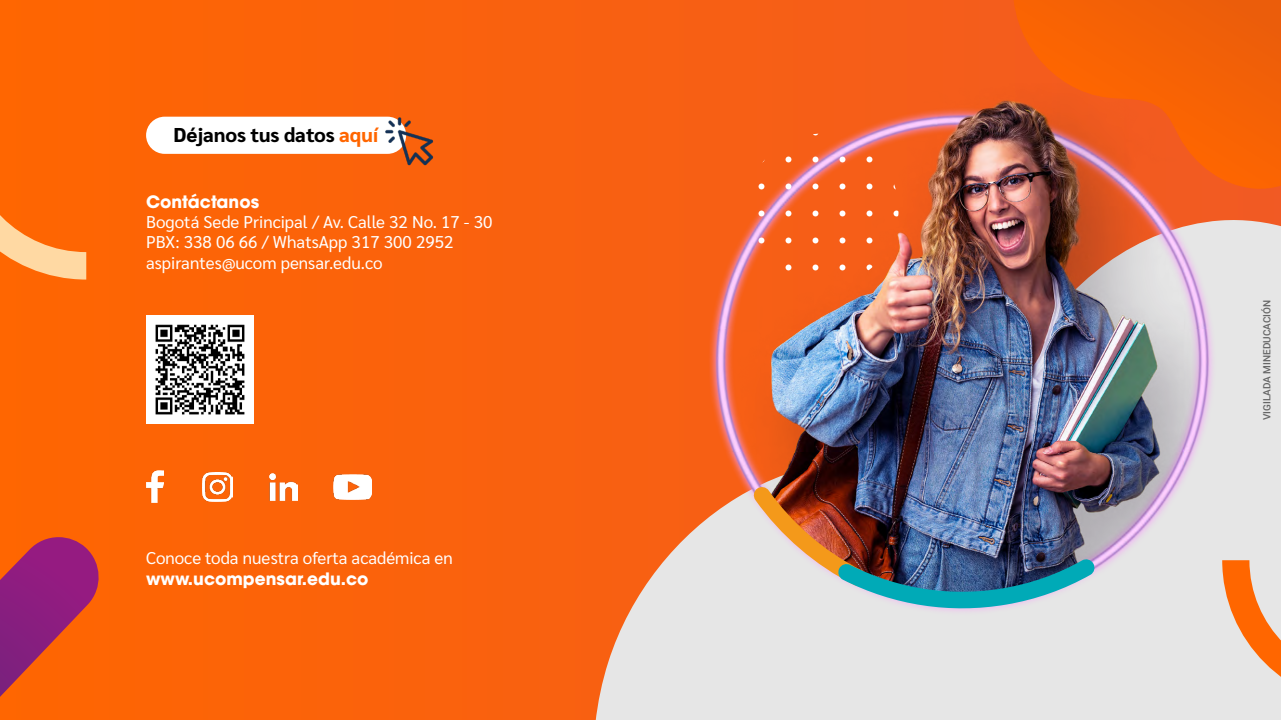
<style>
.page{position:relative;width:1281px;height:720px;background:#fff}
.page>*{position:absolute;margin:0;border:0;box-sizing:border-box;transform-origin:0 0}
.t1{font:800 20px "Sarabun";color:#000}
.t2{font:17px/20.4px "Sarabun";color:#fff}
.t3{font:700 17px "ITC Avant Garde Std";color:#fff}
.t4{font:500 10px "Roboto";color:#666}
.s1{color:#f60}
</style>
<div class="page">
<div style="left:0;top:0;width:1280px;height:720px;background:#fb620b"></div>
<svg style="left:0;top:537px;width:99px;height:160px"></svg>
<svg style="left:0;top:215px;width:86px;height:65px"></svg>
<svg style="left:595px;top:219px;width:685px;height:501px;fill:#e6e6e6"></svg>
<img style="left:691px;top:83px;width:541px;height:553px">
<svg style="left:1013px;top:0;width:267px;height:189px"></svg>
<svg style="left:745px;top:134px;width:153px;height:152px;fill:#f65e18"></svg>
<img style="left:749px;top:483px;width:349px;height:133px">
<svg style="left:1221px;top:560px;width:59px;height:145px"></svg>
<img style="left:334px;top:474px;width:38px;height:25px">
<img style="left:269px;top:473px;width:28px;height:27px">
<img style="left:202px;top:472px;width:31px;height:29px">
<img style="left:146px;top:471px;width:18px;height:32px">
<img style="left:146px;top:316px;width:108px;height:107px">
<div style="left:146px;top:117px;width:260px;height:37px;background:#fff;border-radius:19px"></div>
<img style="left:385px;top:117px;width:49px;height:49px">
<p class="t1" style="left:173px;top:123px;width:206px">Déjanos tus datos <span class="s1">aquí</span></p>
<p class="t3" style="left:146px;top:190px;width:115px">Contáctanos</p>
<p class="t2" style="left:146px;top:212px;width:348px">Bogotá Sede Principal / Av. Calle 32 No. 17 - 30<br>PBX: 338 06 66 / WhatsApp 317 300 2952 aspirantes@ucom pensar.edu.co</p>
<p class="t2" style="left:146px;top:548px;width:308px">Conoce toda nuestra oferta académica en</p>
<p class="t3" style="left:146px;top:567px;width:224px">www.ucompensar.edu.co</p>
<p class="t4" style="left:1259px;top:420px;width:122px;rotate:-90deg">VIGILADA MINEDUCACIÓN</p>
</div>
